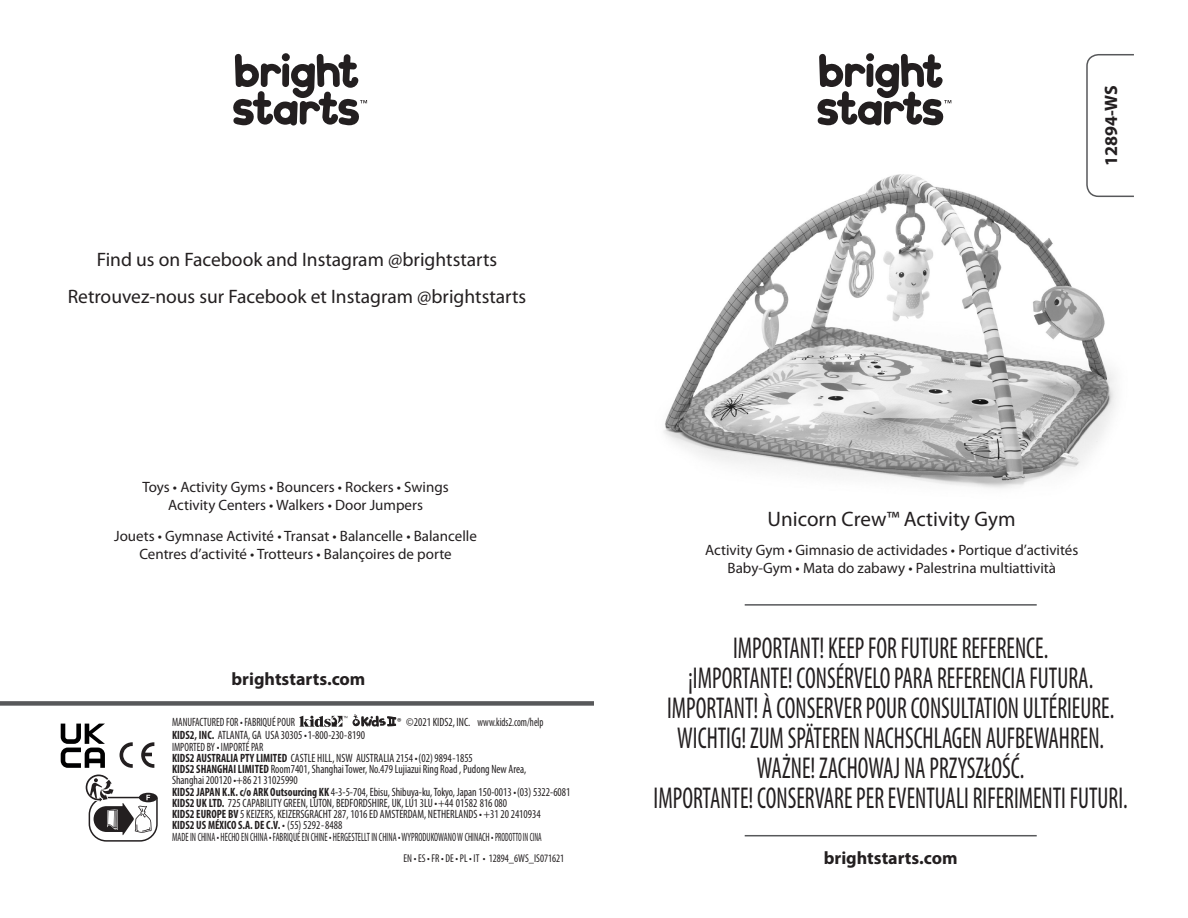
<style>
.page{position:relative;width:1188px;height:918px;background:#fff}
.page>*{position:absolute;margin:0;border:0;box-sizing:border-box;transform-origin:0 0}
.t1{font:condensed 30.3px/30px "Myriad Pro";color:#231f20;text-align:center;scale:.79 1}
.t2{font:21px "Myriad Pro";color:#231f20}
.t3{font:19.5px "Myriad Pro";color:#231f20}
.t4{font:700 18px "Myriad Pro";color:#231f20}
.t5{font:15px "Myriad Pro";color:#231f20}
.t6{font:condensed 12px/11.2px "Myriad Pro";color:#231f20;scale:.93 1}
.t7{font:condensed 12px "Myriad Pro";color:#231f20;scale:.86 1}
.t8{font:condensed 11.4px "Myriad Pro";color:#231f20;scale:.93 1}
.s1{font-size:11.7px}
.s2{font-weight:700}
</style>
<div class="page">
<img style="left:663px;top:174px;width:453px;height:314px">
<svg style="left:85px;top:774px;width:73px;height:68px"></svg>
<svg style="left:61px;top:724px;width:44px;height:44px"></svg>
<svg style="left:120px;top:742px;width:13px;height:26px"></svg>
<svg style="left:141px;top:742px;width:13px;height:26px"></svg>
<svg style="left:233px;top:53px;width:134px;height:73px"></svg>
<svg style="left:817px;top:53px;width:134px;height:73px"></svg>
<div style="left:0;top:701px;width:594px;height:5px;background:#57585a"></div>
<svg style="left:353px;top:714px;width:44px;height:13px"></svg>
<svg style="left:299px;top:716px;width:48px;height:11px"></svg>
<hr style="left:745px;top:835px;width:292px;height:1px;background:#57585a">
<hr style="left:745px;top:604px;width:292px;height:2px;background:#57585a">
<svg style="left:1085px;top:54px;width:49px;height:144px"></svg>
<p class="t3" style="left:97px;top:249px;width:402px">Find us on Facebook and Instagram @brightstarts</p>
<p class="t3" style="left:68px;top:286px;width:460px">Retrouvez-nous sur Facebook et Instagram @brightstarts</p>
<p class="t5" style="left:142px;top:478px;width:308px">Toys • Activity Gyms • Bouncers • Rockers • Swings</p>
<p class="t5" style="left:168px;top:496px;width:256px">Activity Centers • Walkers • Door Jumpers</p>
<p class="t5" style="left:114px;top:528px;width:364px">Jouets • Gymnase Activité • Transat • Balancelle • Balancelle</p>
<p class="t5" style="left:139px;top:546px;width:314px">Centres d’activité • Trotteurs • Balançoires de porte</p>
<p class="t4" style="left:232px;top:668px;width:135px">brightstarts.com</p>
<p class="t7" style="left:172px;top:715px;width:144px">MANUFACTURED FOR • FABRIQUÉ POUR</p>
<p class="t6" style="left:397px;top:717px;width:159px"><span class="s1">®</span> ©2021 KIDS2, INC. www.kids2.com/help</p>
<p class="t6" style="left:172px;top:729px;width:430px"><span class="s2">KIDS2, INC.</span> ATLANTA, GA USA 30305 • 1-800-230-8190<br>IMPORTED BY • IMPORTÉ PAR<br><span class="s2">KIDS2 AUSTRALIA PTY LIMITED</span> CASTLE HILL, NSW AUSTRALIA 2154 • (02) 9894-1855<br><span class="s2">KIDS2 SHANGHAI LIMITED</span> Room7401, Shanghai Tower, No.479 Lujiazui Ring Road , Pudong New Area,<br>Shanghai 200120 •+86 21 31025990<br><span class="s2">KIDS2 JAPAN K.K. c/o ARK Outsourcing KK</span> 4-3-5-704, Ebisu, Shibuya-ku, Tokyo, Japan 150-0013 • (03) 5322-6081<br><span class="s2">KIDS2 UK LTD.</span> 725 CAPABILITY GREEN, LUTON, BEDFORDSHIRE, UK, LU1 3LU • +44 01582 816 080<br><span class="s2">KIDS2 EUROPE BV</span> 5 KEIZERS, KEIZERSGRACHT 287, 1016 ED AMSTERDAM, NETHERLANDS • +31 20 2410934<br><span class="s2">KIDS2 US MÉXICO S.A. DE C.V.</span> • (55) 5292-8488<br>MADE IN CHINA • HECHO EN CHINA • FABRIQUÉ EN CHINE • HERGESTELLT IN CHINA • WYPRODUKOWANO W CHINACH • PRODOTTO IN CINA</p>
<p class="t8" style="left:403px;top:852px;width:174px">EN • ES • FR • DE • PL • IT • 12894_6WS_IS071621</p>
<p class="t4" style="left:1101px;top:166px;width:82px;rotate:-90deg">12894-WS</p>
<p class="t2" style="left:768px;top:507px;width:249px">Unicorn Crew™ Activity Gym</p>
<p class="t5" style="left:705px;top:541px;width:375px">Activity Gym • Gimnasio de actividades • Portique d’activités</p>
<p class="t5" style="left:728px;top:559px;width:330px">Baby-Gym • Mata do zabawy • Palestrina multiattività</p>
<p class="t1" style="left:733px;top:633px;width:401px">IMPORTANT! KEEP FOR FUTURE REFERENCE.</p>
<p class="t1" style="left:688px;top:663px;width:515px">¡IMPORTANTE! CONSÉRVELO PARA REFERENCIA FUTURA.</p>
<p class="t1" style="left:667px;top:693px;width:568px">IMPORTANT! À CONSERVER POUR CONSULTATION ULTÉRIEURE.<br>WICHTIG! ZUM SPÄTEREN NACHSCHLAGEN AUFBEWAHREN.<br>WAŻNE! ZACHOWAJ NA PRZYSZŁOŚĆ.</p>
<p class="t1" style="left:654px;top:783px;width:602px">IMPORTANTE! CONSERVARE PER EVENTUALI RIFERIMENTI FUTURI.</p>
<p class="t4" style="left:824px;top:848px;width:135px">brightstarts.com</p>
</div>
